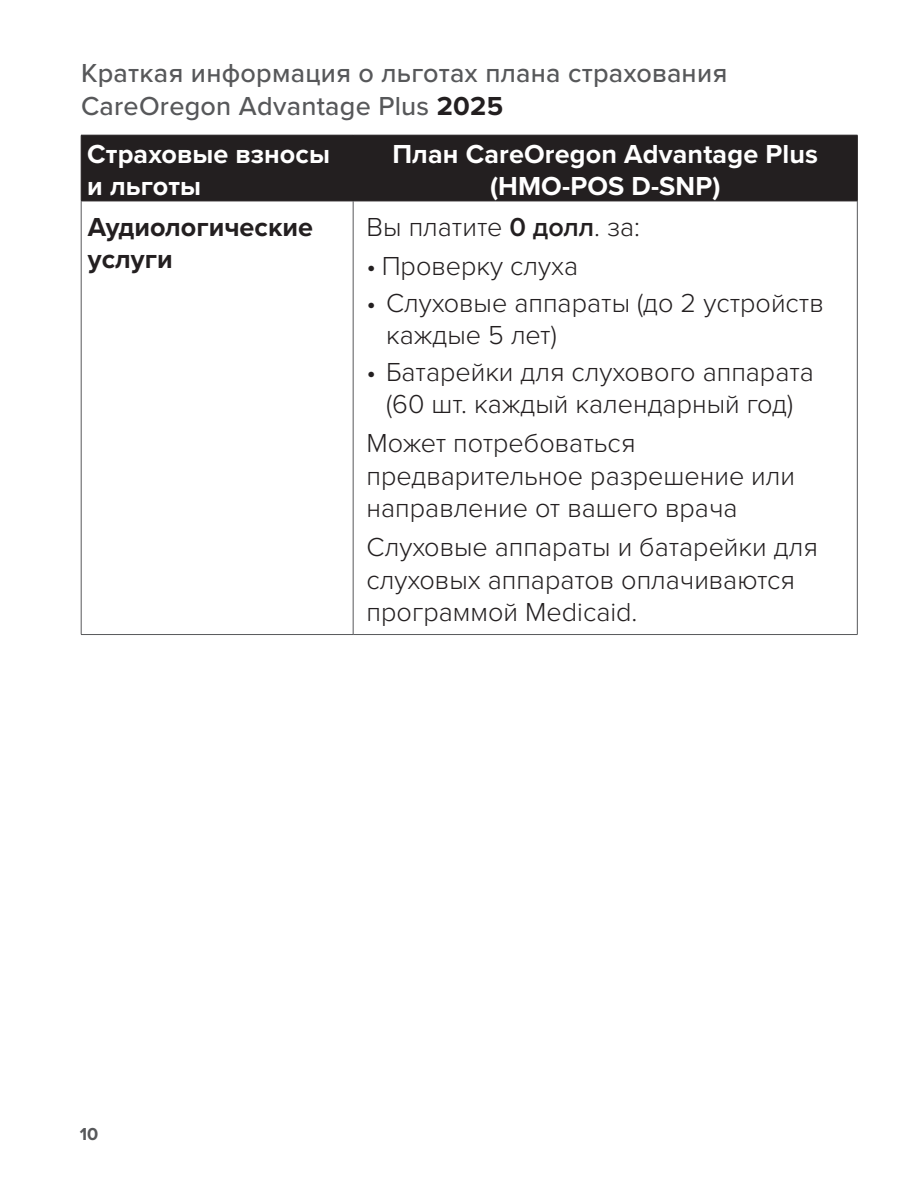
<style>
.page{position:relative;width:918px;height:1188px;background:#fff}
.page>*{position:absolute;margin:0;border:0;box-sizing:border-box;transform-origin:0 0}
.table__text-left{font:300 27px/32.4px "Proxima Nova";color:#231f20}
.table__text-bullet{font:300 27px/32.4px "Proxima Nova";color:#231f20}
.t1{font:500 27px/32.4px "Proxima Nova";letter-spacing:.01em;color:#57585a}
.table__header_text{font:700 27px/32.4px "Proxima Nova";letter-spacing:.005em;color:#fff}
.table__bold_text{font:700 27px/32.4px "Proxima Nova";color:#231f20}
.t2{font:700 18px "Proxima Nova";color:#57585a}
.s1{font-weight:700;color:#231f20}
.s2{font-weight:600}
</style>
<div class="page">
<div style="left:82px;top:136px;width:775px;height:65px;background:#231f20"></div>
<hr style="left:81px;top:634px;width:272px;height:1px;background:#57585a">
<hr style="left:857px;top:201px;width:1px;height:433px;background:#57585a">
<hr style="left:81px;top:135px;width:272px;height:1px;background:#231f20">
<hr style="left:81px;top:135px;width:1px;height:66px;background:#231f20">
<hr style="left:857px;top:135px;width:1px;height:66px;background:#231f20">
<hr style="left:81px;top:201px;width:272px;height:1px;background:#231f20">
<hr style="left:353px;top:135px;width:505px;height:1px;background:#231f20">
<hr style="left:353px;top:135px;width:1px;height:66px;background:#231f20">
<hr style="left:353px;top:201px;width:505px;height:1px;background:#231f20">
<hr style="left:353px;top:634px;width:505px;height:1px;background:#57585a">
<hr style="left:81px;top:201px;width:1px;height:433px;background:#57585a">
<hr style="left:353px;top:201px;width:1px;height:433px;background:#57585a">
<hr style="left:87px;top:165px;width:250px;height:2px;background:#231f20">
<hr style="left:87px;top:198px;width:114px;height:2px;background:#231f20">
<hr style="left:392px;top:165px;width:433px;height:2px;background:#231f20">
<hr style="left:490px;top:198px;width:230px;height:2px;background:#231f20">
<p class="t1" style="left:81px;top:56px;width:648px">Краткая информация о льготах плана страхования<br>CareOregon Advantage Plus <span class="s1">2025</span></p>
<p class="table__header_text" style="left:87px;top:137px;width:244px">Страховые взносы и льготы</p>
<p class="table__header_text" style="left:392px;top:137px;width:427px;text-align:center">План CareOregon Advantage Plus (HMO-POS D-SNP)</p>
<p class="table__bold_text" style="left:88px;top:210px;width:227px">Аудиологические услуги</p>
<p class="table__text-left" style="left:367px;top:209px;width:275px">Вы платите <span class="s2">0 долл</span>. за:</p>
<p class="table__text-left" style="left:367px;top:248px;width:213px">• Проверку слуха</p>
<p class="table__text-bullet" style="left:386px;top:285px;width:439px;text-indent:-20px">• Слуховые аппараты (до 2 устройств каждые 5 лет)</p>
<p class="table__text-bullet" style="left:367px;top:354px;width:449px;text-align:center">• Батарейки для слухового аппарата (60 шт. каждый календарный год)</p>
<p class="table__text-left" style="left:367px;top:426px;width:430px">Может потребоваться предварительное разрешение или направление от вашего врача</p>
<p class="table__text-left" style="left:367px;top:530px;width:453px">Слуховые аппараты и батарейки для слуховых аппаратов оплачиваются программой Medicaid.</p>
<p class="t2" style="left:80px;top:1120px;width:20px">10</p>
</div>
